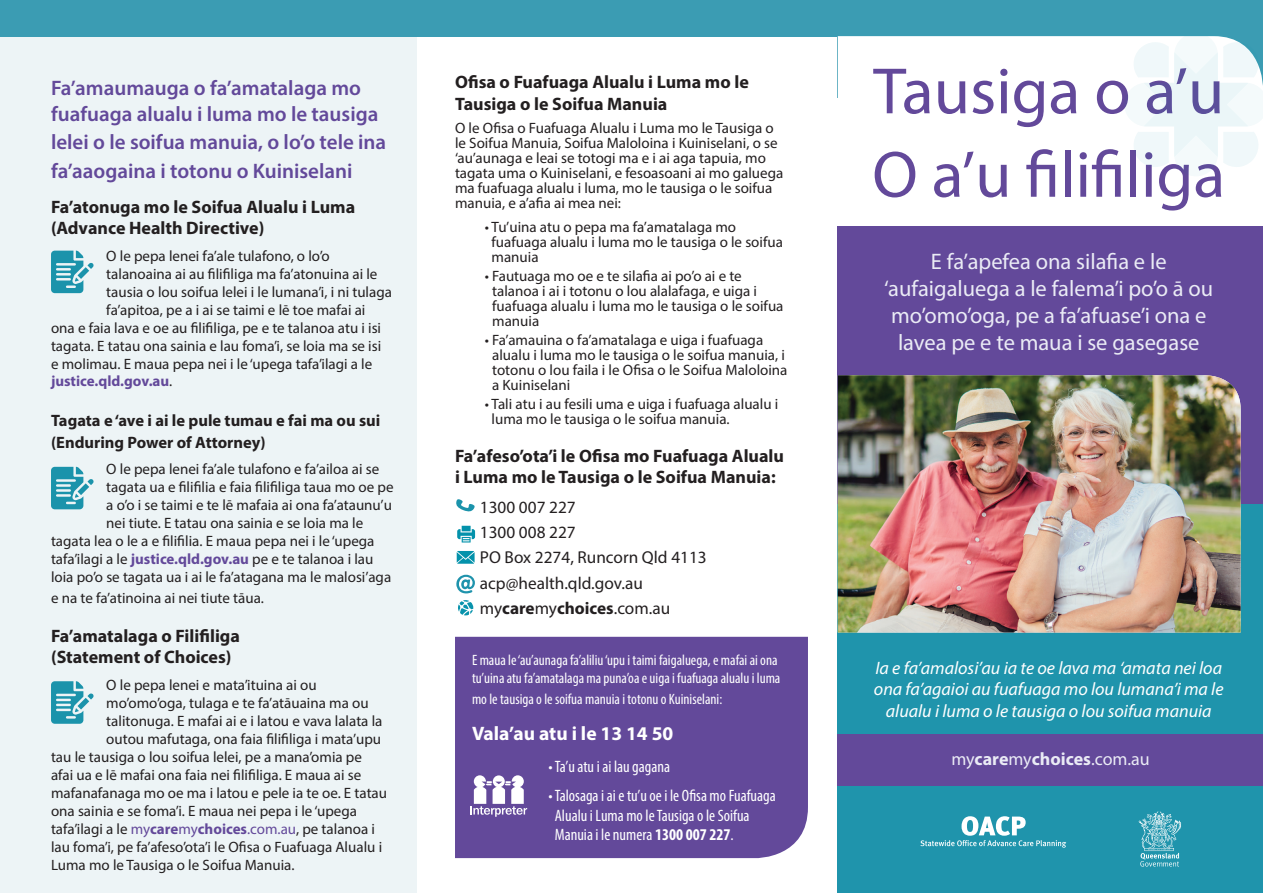
<style>
.page{position:relative;width:1263px;height:893px;background:#fff}
.page>*{position:absolute;margin:0;border:0;box-sizing:border-box;transform-origin:0 0}
.Heading{font:66px "Myriad Pro";color:#63499a}
.Heading-2{font:22.5px/27px "Myriad Pro";color:#eaebf5;text-align:center}
.Heading-3{font:600 21px/25.2px "Myriad Pro";color:#63499a}
.Body{font:700 19.5px "Myriad Pro";color:#fff}
.Head_small{font:700 18px/21.6px "Myriad Pro";color:#231f20}
.Heading-4{font:italic 18px/21.6px "Myriad Pro";color:#fff;text-align:center}
.Heading-5{font:18px "Myriad Pro";letter-spacing:-.005em;color:#eaebf5}
.Body-2{font:17.25px "Myriad Pro";color:#231f20}
.Body-3{font:condensed 16.5px/19.8px "Myriad Pro";color:#fff}
.Head_small-2{font:700 16.5px/21.6px "Myriad Pro";color:#231f20}
.Body-4{font:15px/15px "Myriad Pro";color:#231f20}
.Body_bullets{font:15px/15px "Myriad Pro";color:#231f20}
.Body-5{font:condensed 15px/18px "Myriad Pro";color:#fff}
.Body-6{font:700 15px "Myriad Pro";color:#63499a}
.s1{font-weight:400;color:#231f20}
.s2{font-weight:700;color:#63499a}
.s3{color:#63499a}
.s4{font-weight:700}
</style>
<div class="page">
<div style="left:0;top:31px;width:417px;height:862px;background:#edf4f6"></div>
<div style="left:838px;top:226px;width:425px;height:452px;background:#63499a"></div>
<div style="left:0;top:0;width:848px;height:36px;background:#3b9cb3"></div>
<div style="left:838px;top:0;width:425px;height:98px;background:#3b9cb3"></div>
<div style="left:838px;top:505px;width:425px;height:388px;background:#1f94ac"></div>
<div style="left:838px;top:36px;width:286px;height:62px;background:#fff"></div>
<svg style="left:456px;top:499px;width:19px;height:13px"></svg>
<svg style="left:457px;top:526px;width:18px;height:16px"></svg>
<svg style="left:457px;top:551px;width:18px;height:13px"></svg>
<svg style="left:456px;top:575px;width:19px;height:18px"></svg>
<svg style="left:458px;top:600px;width:15px;height:15px"></svg>
<div style="left:455px;top:637px;width:353px;height:221px;background:#63499a"></div>
<img style="left:838px;top:375px;width:403px;height:257px">
<svg style="left:51px;top:251px;width:43px;height:42px"></svg>
<svg style="left:51px;top:467px;width:43px;height:42px"></svg>
<svg style="left:51px;top:681px;width:43px;height:43px"></svg>
<svg style="left:1139px;top:811px;width:42px;height:55px"></svg>
<svg style="left:920px;top:816px;width:146px;height:32px"></svg>
<div style="left:838px;top:734px;width:425px;height:51px;background:#63499a"></div>
<svg style="left:1124px;top:36px;width:139px;height:140px"></svg>
<svg style="left:470px;top:775px;width:57px;height:42px"></svg>
<p class="Heading-3" style="left:51px;top:75px;width:329px">Fa’amaumauga o fa’amatalaga mo fuafuaga alualu i luma mo le tausiga</p>
<p class="Heading-3" style="left:51px;top:127px;width:337px;line-height:29.4px">lelei o le soifua manuia, o lo’o tele ina fa’aaogaina i totonu o Kuiniselani</p>
<p class="Head_small" style="left:51px;top:195px;width:306px">Fa’atonuga mo le Soifua Alualu i Luma (Advance Health Directive)</p>
<p class="Body-4" style="left:106px;top:248px;width:225px">O le pepa lenei fa’ale tulafono, o lo’o</p>
<p class="Body-4" style="left:106px;top:266px;width:273px">talanoaina ai au filifiliga ma fa’atonuina ai le</p>
<p class="Body-4" style="left:106px;top:284px;width:287px">tausia o lou soifua lelei i le lumana’i, i ni tulaga</p>
<p class="Body-4" style="left:106px;top:302px;width:261px">fa’apitoa, pe a i ai se taimi e lē toe mafai ai</p>
<p class="Body-4" style="left:51px;top:320px;width:332px">ona e faia lava e oe au filifiliga, pe e te talanoa atu i isi</p>
<p class="Body-4" style="left:51px;top:338px;width:332px">tagata. E tatau ona sainia e lau foma’i, se loia ma se isi</p>
<p class="Body-4" style="left:51px;top:356px;width:323px">e molimau. E maua pepa nei i le ‘upega tafa’ilagi a le</p>
<p class="Body-6" style="left:51px;top:372px;width:123px">justice.qld.gov.au<span class="s1">.</span></p>
<p class="Head_small-2" style="left:51px;top:409px;width:331px">Tagata e ‘ave i ai le pule tumau e fai ma ou sui (Enduring Power of Attorney)</p>
<p class="Body-4" style="left:106px;top:462px;width:274px">O le pepa lenei fa’ale tulafono e fa’ailoa ai se</p>
<p class="Body-4" style="left:106px;top:480px;width:289px">tagata ua e filifilia e faia filifiliga taua mo oe pe</p>
<p class="Body-4" style="left:106px;top:498px;width:287px">a o’o i se taimi e te lē mafaia ai ona fa’ataunu’u</p>
<p class="Body-4" style="left:106px;top:516px;width:258px">nei tiute. E tatau ona sainia e se loia ma le</p>
<p class="Body-4" style="left:51px;top:534px;width:325px">tagata lea o le a e filifilia. E maua pepa nei i le ‘upega</p>
<p class="Body-4" style="left:51px;top:552px;width:324px">tafa’ilagi a le <span class="s2">justice.qld.gov.au</span> pe e te talanoa i lau</p>
<p class="Body-4" style="left:51px;top:570px;width:342px">loia po’o se tagata ua i ai le fa’atagana ma le malosi’aga</p>
<p class="Body-4" style="left:51px;top:590px;width:214px">e na te fa’atinoina ai nei tiute tāua.</p>
<p class="Head_small" style="left:51px;top:624px;width:190px">Fa’amatalaga o Filifiliga (Statement of Choices)</p>
<p class="Body-4" style="left:106px;top:677px;width:212px">O le pepa lenei e mata’ituina ai ou</p>
<p class="Body-4" style="left:106px;top:695px;width:264px">mo’omo’oga, tulaga e te fa’atāuaina ma ou</p>
<p class="Body-4" style="left:106px;top:713px;width:278px">talitonuga. E mafai ai e i latou e vava lalata la</p>
<p class="Body-4" style="left:106px;top:731px;width:276px">outou mafutaga, ona faia filifiliga i mata’upu</p>
<p class="Body-4" style="left:51px;top:749px;width:312px">tau le tausiga o lou soifua lelei, pe a mana’omia pe</p>
<p class="Body-4" style="left:51px;top:767px;width:312px">afai ua e lē mafai ona faia nei filifiliga. E maua ai se</p>
<p class="Body-4" style="left:51px;top:785px;width:338px">mafanafanaga mo oe ma i latou e pele ia te oe. E tatau</p>
<p class="Body-4" style="left:51px;top:803px;width:308px">ona sainia e se foma’i. E maua nei pepa i le ‘upega</p>
<p class="Body-4" style="left:51px;top:821px;width:326px">tafa’ilagi a le <span class="s3">my</span><span class="s2">care</span><span class="s3">my</span><span class="s2">choices</span><span class="s3">.com.au</span>, pe talanoa i</p>
<p class="Body-4" style="left:51px;top:839px;width:333px">lau foma’i, pe fa’afeso’ota’i le Ofisa o Fuafuaga Alualu i</p>
<p class="Body-4" style="left:51px;top:857px;width:245px">Luma mo le Tausiga o le Soifua Manuia.</p>
<p class="Head_small" style="left:455px;top:71px;width:295px">Ofisa o Fuafuaga Alualu i Luma mo le<br>Tausiga o le Soifua Manuia</p>
<p class="Body-4" style="left:455px;top:120px;width:330px">O le Ofisa o Fuafuaga Alualu i Luma mo le Tausiga o le Soifua Manuia, Soifua Maloloina i Kuiniselani, o se ‘au’aunaga e leai se totogi ma e i ai aga tapuia, mo tagata uma o Kuiniselani, e fesoasoani ai mo galuega ma fuafuaga alualu i luma, mo le tausiga o le soifua manuia, e a’afia ai mea nei:</p>
<p class="Body_bullets" style="left:492px;top:219px;width:293px;text-indent:-7px">• Tu’uina atu o pepa ma fa’amatalaga mo fuafuaga alualu i luma mo le tausiga o le soifua manuia</p>
<p class="Body_bullets" style="left:492px;top:268px;width:293px;text-indent:-7px">• Fautuaga mo oe e te silafia ai po’o ai e te talanoa i ai i totonu o lou alalafaga, e uiga i fuafuaga alualu i luma mo le tausiga o le soifua manuia</p>
<p class="Body_bullets" style="left:492px;top:332px;width:297px;text-indent:-7px">• Fa’amauina o fa’amatalaga e uiga i fuafuaga alualu i luma mo le tausiga o le soifua manuia, i totonu o lou faila i le Ofisa o le Soifua Maloloina a Kuiniselani</p>
<p class="Body_bullets" style="left:492px;top:397px;width:288px;text-indent:-7px">• Tali atu i au fesili uma e uiga i fuafuaga alualu i luma mo le tausiga o le soifua manuia.</p>
<p class="Head_small" style="left:455px;top:445px;width:331px;line-height:21px">Fa’afeso’ota’i le Ofisa mo Fuafuaga Alualu i Luma mo le Tausiga o le Soifua Manuia:</p>
<p class="Body-2" style="left:480px;top:496px;width:97px">1300 007 227</p>
<p class="Body-2" style="left:480px;top:522px;width:97px">1300 008 227</p>
<p class="Body-2" style="left:480px;top:547px;width:228px">PO Box 2274, Runcorn Qld 4113</p>
<p class="Body-2" style="left:480px;top:572px;width:164px">acp@health.qld.gov.au</p>
<p class="Body-2" style="left:480px;top:598px;width:192px">my<span class="s4">care</span>my<span class="s4">choices</span>.com.au</p>
<p class="Body-5" style="left:472px;top:651px;width:310px">E maua le ‘au’aunaga fa’aliliu ‘upu i taimi faigaluega, e mafai ai ona tu’uina atu fa’amatalaga ma puna’oa e uiga i fuafuaga alualu i luma</p>
<p class="Body-5" style="left:472px;top:690px;width:252px">mo le tausiga o le soifua manuia i totonu o Kuiniselani:</p>
<p class="Body" style="left:472px;top:721px;width:203px">Vala’au atu i le 13 14 50</p>
<p class="Body-3" style="left:549px;top:757px;width:123px">• Ta’u atu i ai lau gagana</p>
<p class="Body-3" style="left:555px;top:785px;width:222px;text-indent:-6px">• Talosaga i ai e tu’u oe i le Ofisa mo Fuafuaga<br>Alualu i Luma mo le Tausiga o le Soifua<br>Manuia i le numera <span class="s4">1300 007 227</span>.</p>
<p class="Heading" style="left:873px;top:50px;width:352px">Tausiga o a’u</p>
<p class="Heading" style="left:872px;top:134px;width:354px">O a’u filifiliga</p>
<p class="Heading-2" style="left:884px;top:248px;width:330px">E fa’apefea ona silafia e le ‘aufaigaluega a le falema’i po’o ā ou mo’omo’oga, pe a fa’afuase’i ona e lavea pe e te maua i se gasegase</p>
<p class="Heading-4" style="left:874px;top:656px;width:351px">Ia e fa’amalosi’au ia te oe lava ma ‘amata nei loa ona fa’agaioi au fuafuaga mo lou lumana’i ma le alualu i luma o le tausiga o lou soifua manuia</p>
<p class="Heading-5" style="left:951px;top:748px;width:200px">my<span class="s4">care</span>my<span class="s4">choices</span>.com.au</p>
</div>
